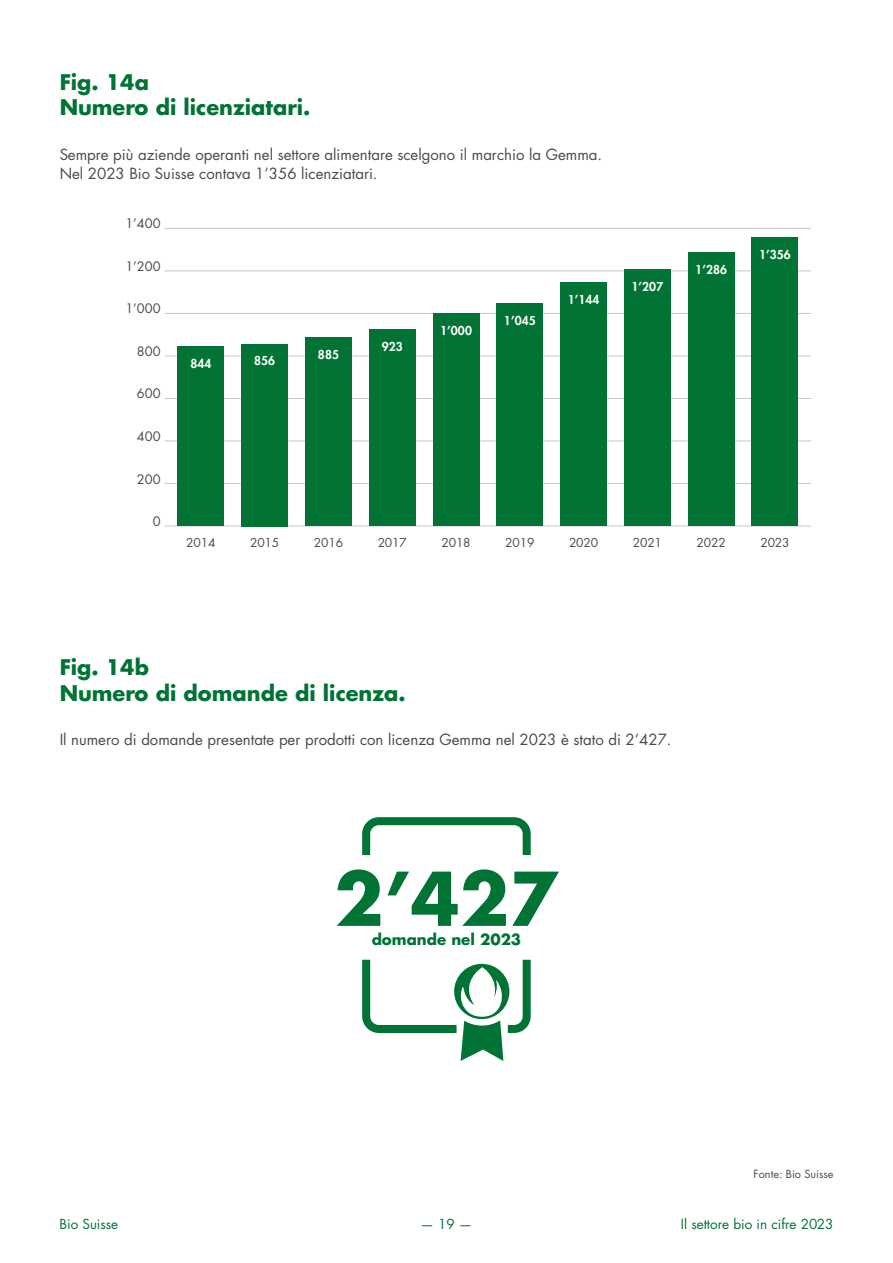
<style>
.page{position:relative;width:893px;height:1263px;background:#fff}
.page>*{position:absolute;margin:0;border:0;box-sizing:border-box;transform-origin:0 0}
.t1{font:700 72px "Futura Std";color:#007335}
.t2{font:700 21px/25.5px "Futura Std";color:#007335}
.t3{font:15px/19.2px "Futura Std";color:#4a4a49}
.t4{font:700 15px "Futura Std";color:#007335}
.t5{font:13.5px "Futura Std";color:#007335}
.t6{font:12.75px "Futura Std";color:#4a4a49}
.t7{font:800 12px "Futura Std";letter-spacing:.01em;color:#fff}
.t8{font:12px "Futura Std";letter-spacing:-.01em;color:#4a4a49}
.t9{font:10.95px "Futura Std";color:#4a4a49}
</style>
<div class="page">
<svg style="left:362px;top:817px;width:169px;height:38px"></svg>
<svg style="left:362px;top:960px;width:169px;height:101px"></svg>
<hr style="left:165px;top:526px;width:646px;height:1px;background:#c6c6c6">
<hr style="left:165px;top:483px;width:646px;height:1px;background:#c6c6c6">
<hr style="left:165px;top:441px;width:646px;height:1px;background:#c6c6c6">
<hr style="left:165px;top:398px;width:646px;height:1px;background:#c6c6c6">
<hr style="left:165px;top:356px;width:646px;height:1px;background:#c6c6c6">
<hr style="left:165px;top:313px;width:646px;height:1px;background:#c6c6c6">
<hr style="left:165px;top:271px;width:646px;height:1px;background:#c6c6c6">
<hr style="left:165px;top:228px;width:646px;height:1px;background:#c6c6c6">
<div style="left:178px;top:347px;width:46px;height:179px;background:#007335"></div>
<div style="left:241px;top:344px;width:47px;height:182px;background:#007335"></div>
<div style="left:305px;top:338px;width:47px;height:188px;background:#007335"></div>
<div style="left:369px;top:330px;width:47px;height:196px;background:#007335"></div>
<div style="left:433px;top:313px;width:46px;height:213px;background:#007335"></div>
<div style="left:496px;top:304px;width:47px;height:222px;background:#007335"></div>
<div style="left:560px;top:283px;width:47px;height:243px;background:#007335"></div>
<div style="left:624px;top:269px;width:47px;height:257px;background:#007335"></div>
<div style="left:688px;top:253px;width:47px;height:273px;background:#007335"></div>
<div style="left:752px;top:238px;width:46px;height:288px;background:#007335"></div>
<h2 class="t2" style="left:60px;top:69px;width:252px">Fig. 14a<br>Numero di licenziatari.</h2>
<p class="t3" style="left:60px;top:145px;width:544px">Sempre più aziende operanti nel settore alimentare scelgono il marchio la Gemma.<br>Nel 2023 Bio Suisse contava 1’356 licenziatari.</p>
<p class="t6" style="left:125px;top:216px;width:37px">1’400</p>
<p class="t6" style="left:125px;top:258px;width:37px">1’200</p>
<p class="t6" style="left:125px;top:301px;width:37px">1’000</p>
<p class="t6" style="left:137px;top:343px;width:25px">800</p>
<p class="t6" style="left:137px;top:386px;width:25px">600</p>
<p class="t6" style="left:137px;top:428px;width:25px">400</p>
<p class="t6" style="left:137px;top:471px;width:25px">200</p>
<p class="t6" style="left:153px;top:513px;width:9px">0</p>
<p class="t7" style="left:190px;top:356px;width:23px">844</p>
<p class="t7" style="left:254px;top:353px;width:23px">856</p>
<p class="t7" style="left:318px;top:347px;width:23px">885</p>
<p class="t7" style="left:382px;top:339px;width:23px">923</p>
<p class="t7" style="left:440px;top:323px;width:33px">1’000</p>
<p class="t7" style="left:504px;top:313px;width:33px">1’045</p>
<p class="t7" style="left:568px;top:292px;width:33px">1’144</p>
<p class="t7" style="left:631px;top:279px;width:33px">1’207</p>
<p class="t7" style="left:695px;top:262px;width:33px">1’286</p>
<p class="t7" style="left:759px;top:247px;width:33px">1’356</p>
<p class="t8" style="left:186px;top:535px;width:31px">2014</p>
<p class="t8" style="left:250px;top:535px;width:31px">2015</p>
<p class="t8" style="left:314px;top:535px;width:31px">2016</p>
<p class="t8" style="left:378px;top:535px;width:31px">2017</p>
<p class="t8" style="left:441px;top:535px;width:31px">2018</p>
<p class="t8" style="left:505px;top:535px;width:31px">2019</p>
<p class="t8" style="left:569px;top:535px;width:31px">2020</p>
<p class="t8" style="left:633px;top:535px;width:31px">2021</p>
<p class="t8" style="left:697px;top:535px;width:31px">2022</p>
<p class="t8" style="left:760px;top:535px;width:31px">2023</p>
<h2 class="t2" style="left:60px;top:654px;width:348px">Fig. 14b<br>Numero di domande di licenza.</h2>
<p class="t3" style="left:60px;top:730px;width:613px">Il numero di domande presentate per prodotti con licenza Gemma nel 2023 è stato di 2’427.</p>
<h1 class="t1" style="left:334px;top:851px;width:226px">2’427</h1>
<p class="t4" style="left:372px;top:929px;width:151px">domande nel 2023</p>
<p class="t9" style="left:754px;top:1167px;width:81px">Fonte: Bio Suisse</p>
<p class="t5" style="left:60px;top:1216px;width:60px">Bio Suisse</p>
<p class="t5" style="left:420px;top:1216px;width:53px">— 19 —</p>
<p class="t5" style="left:681px;top:1216px;width:154px">Il settore bio in cifre 2023</p>
</div>
